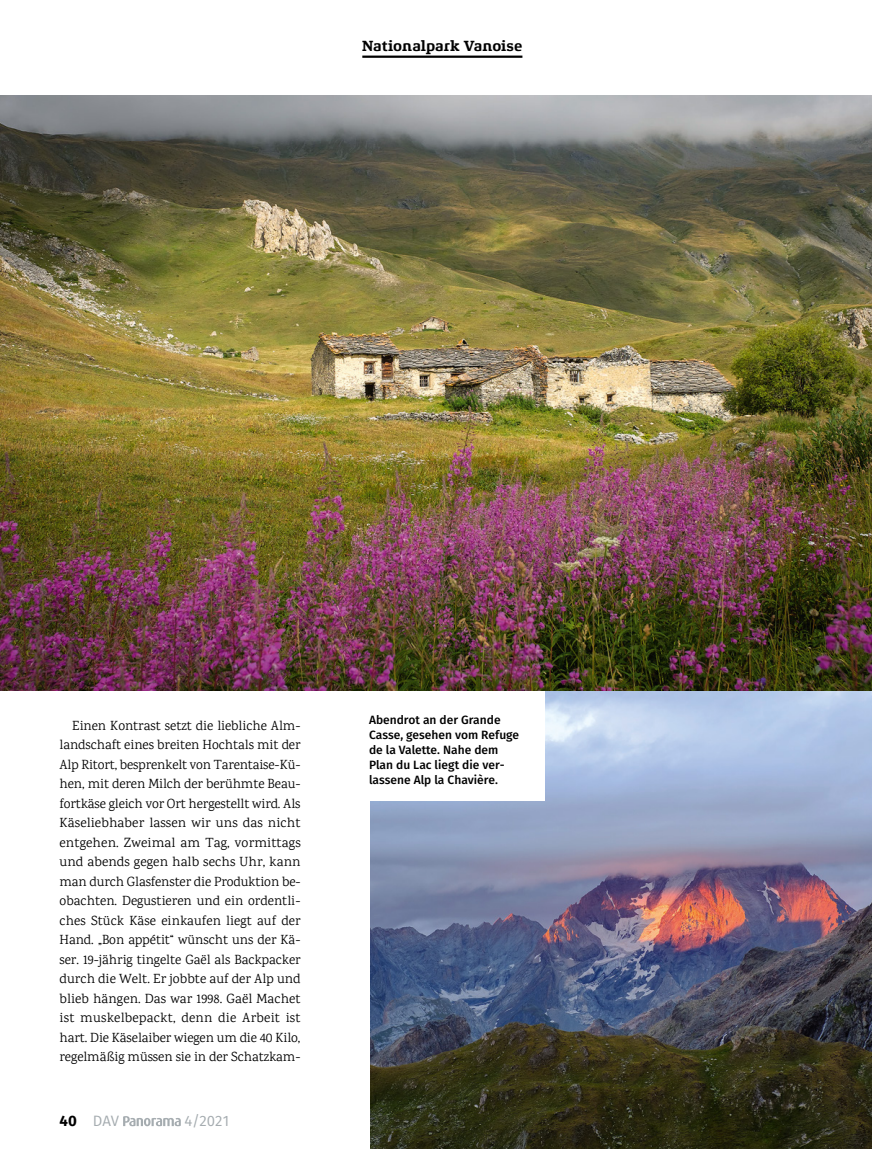
<style>
.page{position:relative;width:872px;height:1149px;background:#fff}
.page>*{position:absolute;margin:0;border:0;box-sizing:border-box;transform-origin:0 0}
.t1{font:700 15px "Xenois Slab Pro";letter-spacing:-.005em;color:#000}
.t2{font:15px "Fira Sans";color:#a5acb0}
.t3{font:13.5px/19.5px "Karma";color:#000;text-align:justify}
.t4{font:500 12px/15px "Fira Sans";color:#000}
.s1{font-weight:700;color:#000}
</style>
<div class="page">
<svg style="left:123px;top:1116px;width:58px;height:9px"></svg>
<hr style="left:362px;top:56px;width:160px;height:2px;background:#000">
<img style="left:370px;top:690px;width:502px;height:458px">
<div style="left:369px;top:690px;width:176px;height:110px;background:#fff"></div>
<img style="left:0;top:95px;width:872px;height:595px">
<p class="t1" style="left:362px;top:38px;width:162px">Nationalpark Vanoise</p>
<p class="t3" style="left:60px;top:715px;width:243px;text-indent:13px">Einen Kontrast setzt die liebliche Alm&shy;landschaft eines breiten Hochtals mit der Alp Ritort, besprenkelt von Tarentaise-Kü&shy;hen, mit deren Milch der berühmte Beau&shy;fortkäse gleich vor Ort hergestellt wird. Als Käseliebhaber lassen wir uns das nicht entgehen. Zweimal am Tag, vormittags und abends gegen halb sechs Uhr, kann man durch Glasfenster die Produktion be&shy;obachten. Degustieren und ein ordentli&shy;ches Stück Käse einkaufen liegt auf der Hand. „Bon appétit“ wünscht uns der Kä&shy;ser. 19-jährig tingelte Gaël als Backpacker durch die Welt. Er jobbte auf der Alp und blieb hängen. Das war 1998. Gaël Machet ist muskelbepackt, denn die Arbeit ist hart. Die Käselaiber wiegen um die 40 Kilo, regelmäßig müssen sie in der Schatzkam-</p>
<p class="t2" style="left:60px;top:1109px;width:61px"><span class="s1">40</span> DAV</p>
<p class="t2" style="left:185px;top:1109px;width:46px">4/2021</p>
<p class="t4" style="left:369px;top:711px;width:152px">Abendrot an der Grande<br>Casse, gesehen vom Refuge de la Valette. Nahe dem<br>Plan du Lac liegt die ver&shy;lassene Alp la Chavière.</p>
</div>
